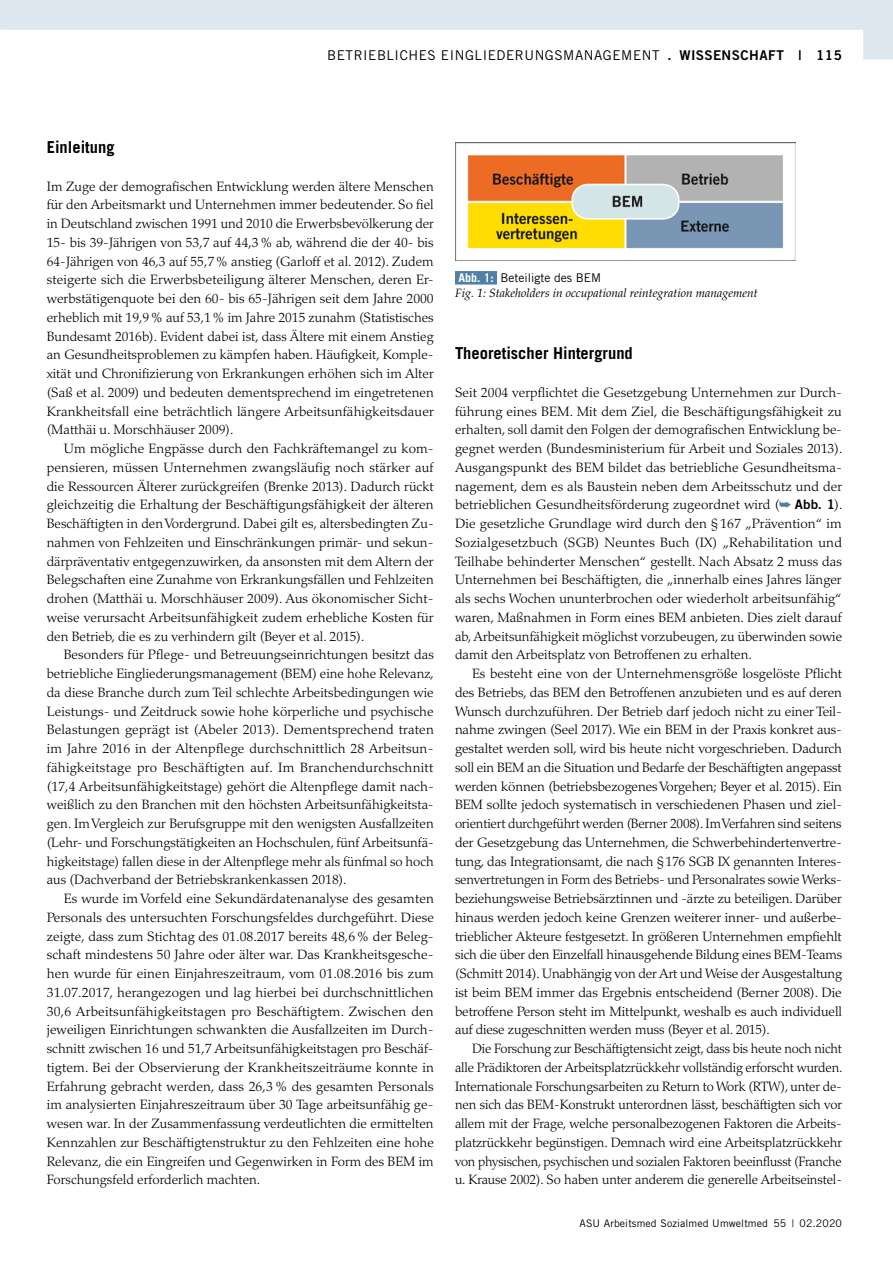
<style>
.page{position:relative;width:893px;height:1263px;background:#fff}
.page>*{position:absolute;margin:0;border:0;box-sizing:border-box;transform-origin:0 0}
.t1{font:700 16.5px "Trade Gothic LT Std";color:#000}
.t2{font:300 13.5px/18.8px "Palatino LT Std";letter-spacing:-.01em;color:#000;text-align:justify}
.t3{font:13.5px "Trade Gothic LT Std";letter-spacing:.04em;color:#000}
.t4{font:13.5px "Trade Gothic LT Std Bd 2";letter-spacing:.035em;color:#000}
.t5{font:italic 12px "Palatino LT Std";color:#000}
.t6{font:12px "Trade Gothic LT Std";color:#000}
.t7{font:10.5px "Trade Gothic LT Std";letter-spacing:.01em;color:#000}
.s1{font-family:"Trade Gothic LT Std"}
.s2{font-weight:700;color:#fff}
.s3{color:#5081a4}
.s4{font-family:"Trade Gothic LT Std Bd 2";font-weight:400;font-size:13.2px}
</style>
<div class="page">
<div style="left:455px;top:271px;width:42px;height:14px;background:#5081a4"></div>
<img style="left:455px;top:143px;width:341px;height:118px">
<svg style="left:0;top:0;width:893px;height:60px;fill:#e4ecf2"></svg>
<p class="t3" style="left:327px;top:47px;width:19px">BETRIEBLICHES</p>
<p class="t3" style="left:441px;top:47px;width:34px">EI NGLIEDERU</p>
<p class="t3" style="left:535px;top:47px;width:21px">NGSMA</p>
<p class="t3" style="left:584px;top:47px;width:21px">NAGEME</p>
<p class="t4" style="left:642px;top:46px;width:202px"><span class="s1">NT</span> . WISSENSCHAFT | -115</p>
<p class="t1" style="left:47px;top:137px;width:69px">Einleitung</p>
<p class="t2" style="left:47px;top:177px;width:389px">Im Zuge der demografischen Entwicklung werden ältere Menschen für den Arbeitsmarkt und Unternehmen immer bedeutender. So fiel in Deutschland zwischen 1991 und 2010 die Erwerbsbevölkerung der 15- bis 39-Jährigen von 53,7 auf 44,3% ab, während die der 40- bis 64-Jährigen von 46,3 auf 55,7% anstieg (Garloff et al. 2012). Zudem steigerte sich die Erwerbsbeteiligung älterer Menschen, deren Er&shy;werbstätigenquote bei den 60- bis 65-Jährigen seit dem Jahre 2000 erheblich mit 19,9% auf 53,1% im Jahre 2015 zunahm (Statistisches Bundesamt 2016b). Evident dabei ist, dass Ältere mit einem Anstieg an Gesundheitsproblemen zu kämpfen haben. Häufigkeit, Komple&shy;xität und Chronifizierung von Erkrankungen erhöhen sich im Alter (Saß et al. 2009) und bedeuten dementsprechend im eingetretenen Krankheitsfall eine beträchtlich längere Arbeitsunfähigkeitsdauer (Matthäi u. Morschhäuser 2009).</p>
<p class="t2" style="left:47px;top:439px;width:389px;text-indent:17px">Um mögliche Engpässe durch den Fachkräftemangel zu kom&shy;pensieren, müssen Unternehmen zwangsläufig noch stärker auf die Ressourcen Älterer zurückgreifen (Brenke 2013). Dadurch rückt gleichzeitig die Erhaltung der Beschäftigungsfähigkeit der älteren Beschäftigten in den Vordergrund. Dabei gilt es, altersbedingten Zu&shy;nahmen von Fehlzeiten und Einschränkungen primär- und sekun&shy;därpräventativ entgegenzuwirken, da ansonsten mit dem Altern der Belegschaften eine Zunahme von Erkrankungsfällen und Fehlzeiten drohen (Matthäi u. Morschhäuser 2009). Aus ökonomischer Sicht&shy;weise verursacht Arbeitsunfähigkeit zudem erhebliche Kosten für den Betrieb, die es zu verhindern gilt (Beyer et al. 2015).</p>
<p class="t2" style="left:47px;top:646px;width:389px;text-indent:17px">Besonders für Pflege- und Betreuungseinrichtungen besitzt das betriebliche Eingliederungsmanagement (BEM) eine hohe Relevanz, da diese Branche durch zum Teil schlechte Arbeitsbedingungen wie Leistungs- und Zeitdruck sowie hohe körperliche und psychische Belastungen geprägt ist (Abeler 2013). Dementsprechend traten im Jahre 2016 in der Altenpflege durchschnittlich 28 Arbeitsun&shy;fähigkeitstage pro Beschäftigten auf. Im Branchendurchschnitt (17,4 Arbeitsunfähigkeitstage) gehört die Altenpflege damit nach&shy;weißlich zu den Branchen mit den höchsten Arbeitsunfähigkeitsta&shy;gen. Im Vergleich zur Berufsgruppe mit den wenigsten Ausfallzeiten (Lehr- und Forschungstätigkeiten an Hochschulen, fünf Arbeitsunfä&shy;higkeitstage) fallen diese in der Altenpflege mehr als fünfmal so hoch aus (Dachverband der Betriebskrankenkassen 2018).</p>
<p class="t2" style="left:47px;top:889px;width:389px;text-indent:17px">Es wurde im Vorfeld eine Sekundärdatenanalyse des gesamten Personals des untersuchten Forschungsfeldes durchgeführt. Diese zeigte, dass zum Stichtag des 01.08.2017 bereits 48,6% der Beleg&shy;schaft mindestens 50 Jahre oder älter war. Das Krankheitsgesche&shy;hen wurde für einen Einjahreszeitraum, vom 01.08.2016 bis zum 31.07.2017, herangezogen und lag hierbei bei durchschnittlichen 30,6 Arbeitsunfähigkeitstagen pro Beschäftigtem. Zwischen den jeweiligen Einrichtungen schwankten die Ausfallzeiten im Durch&shy;schnitt zwischen 16 und 51,7 Arbeitsunfähigkeitstagen pro Beschäf&shy;tigtem. Bei der Observierung der Krankheitszeiträume konnte in Erfahrung gebracht werden, dass 26,3% des gesamten Personals im analysierten Einjahreszeitraum über 30 Tage arbeitsunfähig ge&shy;wesen war. In der Zusammenfassung verdeutlichten die ermittelten Kennzahlen zur Beschäftigtenstruktur zu den Fehlzeiten eine hohe Relevanz, die ein Eingreifen und Gegenwirken in Form des BEM im Forschungsfeld erforderlich machten.</p>
<p class="t6" style="left:458px;top:271px;width:144px"><span class="s2">Abb. 1:</span> BETEILIGTE DES BEM</p>
<p class="t5" style="left:455px;top:286px;width:304px">Fig. 1: Stakeholders in occupational reintegration management</p>
<p class="t1" style="left:455px;top:343px;width:179px">Theoretischer Hintergrund</p>
<p class="t2" style="left:455px;top:383px;width:389px">Seit 2004 verpflichtet die Gesetzgebung Unternehmen zur Durch&shy;führung eines BEM. Mit dem Ziel, die Beschäftigungsfähigkeit zu erhalten, soll damit den Folgen der demografischen Entwicklung be&shy;gegnet werden (Bundesministerium für Arbeit und Soziales 2013).<br>Ausgangspunkt des BEM bildet das betriebliche Gesundheitsma&shy;nagement, dem es als Baustein neben dem Arbeitsschutz und der betrieblichen Gesundheitsförderung zugeordnet wird (<span class="s3">➥</span> <span class="s4">Abb. 1</span>).<br>Die gesetzliche Grundlage wird durch den § 167 „Prävention“ im Sozialgesetzbuch (SGB) Neuntes Buch (IX) „Rehabilitation und Teilhabe behinderter Menschen“ gestellt. Nach Absatz 2 muss das Unternehmen bei Beschäftigten, die „innerhalb eines Jahres länger als sechs Wochen ununterbrochen oder wiederholt arbeitsunfähig“ waren, Maßnahmen in Form eines BEM anbieten. Dies zielt darauf ab, Arbeitsunfähigkeit möglichst vorzubeugen, zu überwinden sowie damit den Arbeitsplatz von Betroffenen zu erhalten.</p>
<p class="t2" style="left:455px;top:664px;width:389px;text-align:left;text-indent:17px">Es besteht eine von der Unternehmensgröße losgelöste Pflicht des Betriebs, das BEM den Betroffenen anzubieten und es auf deren Wunsch durchzuführen. Der Betrieb darf jedoch nicht zu einer Teil&shy;nahme zwingen (Seel 2017). Wie ein BEM in der Praxis konkret aus&shy;gestaltet werden soll, wird bis heute nicht vorgeschrieben. Dadurch soll ein BEM an die Situation und Bedarfe der Beschäftigten angepasst werden können (betriebsbezogenes Vorgehen; Beyer et al. 2015). Ein BEM sollte jedoch systematisch in verschiedenen Phasen und ziel&shy;orientiert durchgeführt werden (Berner 2008). Im Verfahren sind seitens der Gesetzgebung das Unternehmen, die Schwerbehindertenvertre&shy;tung, das Integrationsamt, die nach §176 SGB IX genannten Interes&shy;senvertretungen in Form des Betriebs- und Personalrates sowie Werks&shy;beziehungsweise Betriebsärztinnen und -ärzte zu beteiligen. Darüber hinaus werden jedoch keine Grenzen weiterer inner- und außerbe&shy;trieblicher Akteure festgesetzt. In größeren Unternehmen empfiehlt sich die über den Einzelfall hinausgehende Bildung eines BEM-Teams (Schmitt 2014). Unabhängig von der Art und Weise der Ausgestaltung ist beim BEM immer das Ergebnis entscheidend (Berner 2008). Die betroffene Person steht im Mittelpunkt, weshalb es auch individuell auf diese zugeschnitten werden muss (Beyer et al. 2015).</p>
<p class="t2" style="left:455px;top:1039px;width:389px;text-indent:17px">Die Forschung zur Beschäftigtensicht zeigt, dass bis heute noch nicht alle Prädiktoren der Arbeitsplatzrückkehr vollständig erforscht wurden.<br>Internationale Forschungsarbeiten zu Return to Work (RTW), unter de&shy;nen sich das BEM-Konstrukt unterordnen lässt, beschäftigten sich vor allem mit der Frage, welche personalbezogenen Faktoren die Arbeits&shy;platzrückkehr begünstigen. Demnach wird eine Arbeitsplatzrückkehr von physischen, psychischen und sozialen Faktoren beeinflusst (Franche u. Krause 2002). So haben unter anderem die generelle Arbeitseinstel-</p>
<p class="t7" style="left:579px;top:1217px;width:264px">ASU ARBEITSMED SOZIALMED UMWELTMED 55 | 02.2020</p>
</div>
